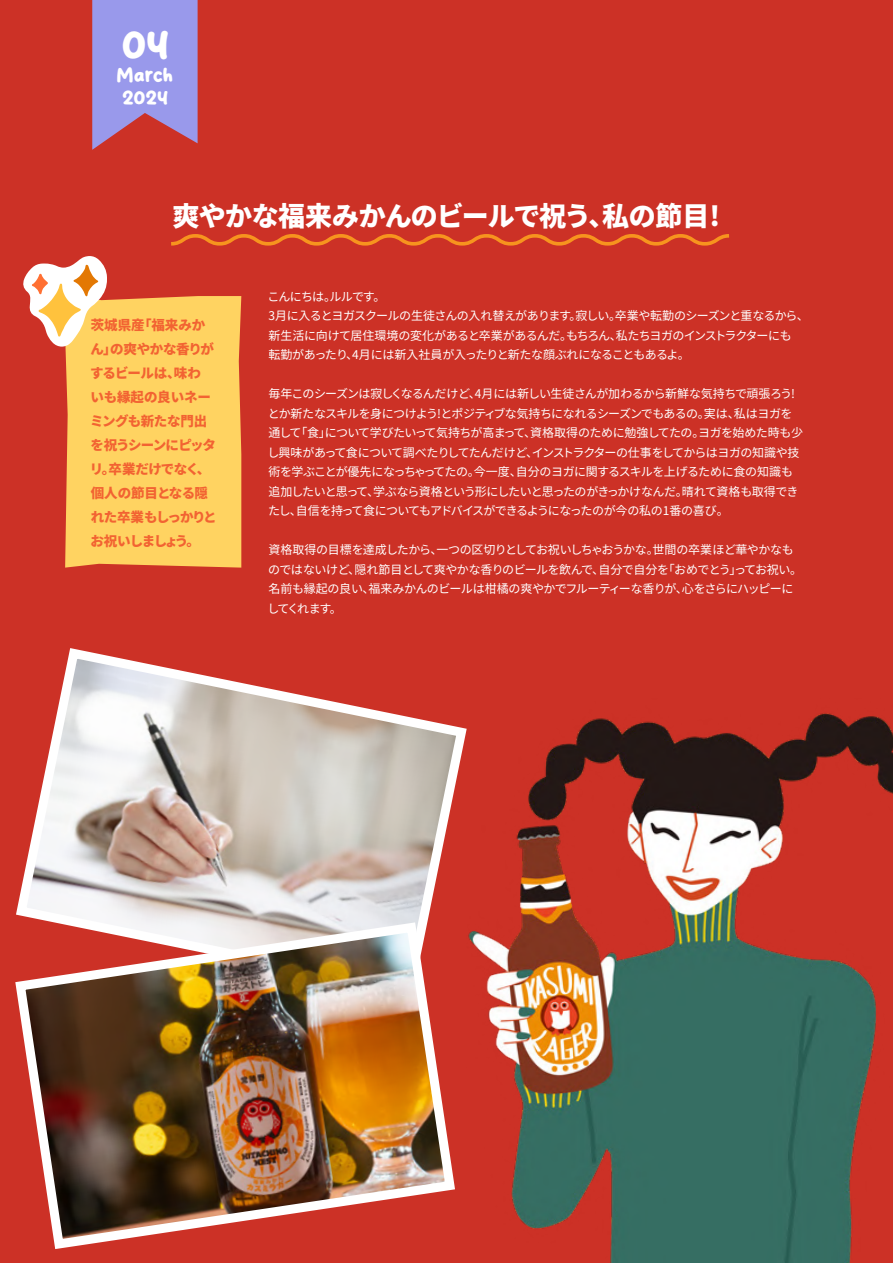
<style>
.page{position:relative;width:893px;height:1263px;background:#cc3126}
.page>*{position:absolute;margin:0;border:0;box-sizing:border-box;transform-origin:0 0}
.t1{font:37.5px "Nice Sugar";color:#fff}
.t2{font:900 27px "Noto Sans JP";letter-spacing:-.03em;color:#fff}
.t3{font:18px/21.6px "Nice Sugar";color:#fff;text-align:center}
.t4{font:900 13.5px/24px "Noto Sans JP";letter-spacing:-.03em;color:#f26332}
.t5{font:12px/19.5px "Noto Sans JP";letter-spacing:-.045em;color:#fff}
</style>
<div class="page">
<svg style="left:171px;top:234px;width:558px;height:12px"></svg>
<div style="left:65px;top:296px;width:176px;height:272px;background:#ffd361"></div>
<svg style="left:23px;top:256px;width:84px;height:91px"></svg>
<svg style="left:92px;top:0;width:106px;height:150px;background:#a08acf"></svg>
<img style="left:472px;top:713px;width:421px;height:550px">
<svg style="left:16px;top:648px;width:456px;height:295px"></svg>
<img style="left:15px;top:917px;width:445px;height:332px">
<h1 class="t1" style="left:121px;top:24px;width:49px">04</h1>
<h3 class="t3" style="left:117px;top:66px;width:58px">March<br>2024</h3>
<h2 class="t2" style="left:173px;top:200px;width:549px">爽やかな福来みかんのビールで祝う、私の節目!</h2>
<p class="t4" style="left:90px;top:313px;width:128px">茨城県産「福来みかん」の爽やかな香りがするビールは、味わいも縁起の良いネーミングも新たな門出を祝うシーンにピッタリ。卒業だけでなく、個人の節目となる隠れた卒業もしっかりとお祝いしましょう。</p>
<p class="t5" style="left:267px;top:287px;width:543px">こんにちは。ルルです。<br>3月に入るとヨガスクールの生徒さんの入れ替えがあります。寂しい。卒業や転勤のシーズンと重なるから、新生活に向けて居住環境の変化があると卒業があるんだ。もちろん、私たちヨガのインストラクターにも<br>転勤があったり、4月には新入社員が入ったりと新たな顔ぶれになることもあるよ。</p>
<p class="t5" style="left:267px;top:384px;width:537px">毎年このシーズンは寂しくなるんだけど、4月には新しい生徒さんが加わるから新鮮な気持ちで頑張ろう!とか新たなスキルを身につけよう!とポジティブな気持ちになれるシーズンでもあるの。実は、私はヨガを通して「食」について学びたいって気持ちが高まって、資格取得のために勉強してたの。ヨガを始めた時も少し興味があって食について調べたりしてたんだけど、インストラクターの仕事をしてからはヨガの知識や技術を学ぶことが優先になっちゃってたの。今一度、自分のヨガに関するスキルを上げるために食の知識も追加したいと思って、学ぶなら資格という形にしたいと思ったのがきっかけなんだ。晴れて資格も取得できたし、自信を持って食についてもアドバイスができるようになったのが今の私の1番の喜び。</p>
<p class="t5" style="left:267px;top:540px;width:536px">資格取得の目標を達成したから、一つの区切りとしてお祝いしちゃおうかな。世間の卒業ほど華やかなものではないけど、隠れ節目として爽やかな香りのビールを飲んで、自分で自分を「おめでとう」ってお祝い。名前も縁起の良い、福来みかんのビールは柑橘の爽やかでフルーティーな香りが、心をさらにハッピーにしてくれます。</p>
</div>
